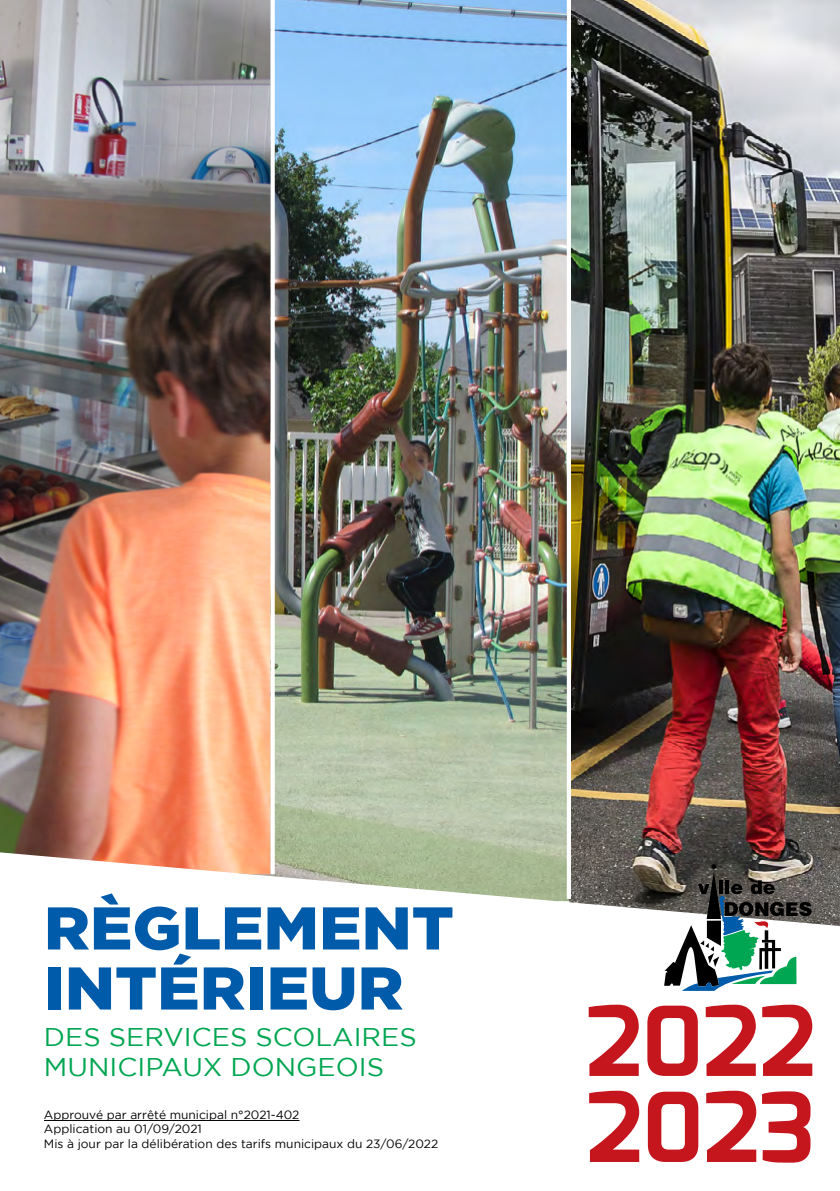
<style>
.page{position:relative;width:840px;height:1191px;background:#fff}
.page>*{position:absolute;margin:0;border:0;box-sizing:border-box;transform-origin:0 0}
.t1{font:700 96px/86px "Mina";color:#c4161c}
.t2{font:900 60.2px/60px "Gotham";color:#005baa;scale:1.06 1}
.t3{font:25.6px/30.6px "Gotham";color:#00a651;scale:1.06 1}
.t4{font:12px/14.4px "Gotham";color:#000}
</style>
<div class="page">
<img style="left:247px;top:0;width:321px;height:901px">
<img style="left:0;top:0;width:270px;height:874px">
<img style="left:568px;top:0;width:271px;height:926px">
<svg style="left:270px;top:0;width:4px;height:874px"></svg>
<svg style="left:566px;top:0;width:4px;height:899px"></svg>
<hr style="left:44px;top:1120px;width:255px;height:1px;background:#000">
<svg style="left:663px;top:864px;width:148px;height:127px"></svg>
<h2 class="t2" style="left:44px;top:896px;width:388px">RÈGLEMENT<br>INTÉRIEUR</h2>
<h3 class="t3" style="left:44px;top:1020px;width:353px">DEs services scolaires municipaux Dongeois</h3>
<p class="t4" style="left:44px;top:1107px;width:395px">Approuvé par arrêté municipal n°2021-402<br>Application au 01/09/2021<br>Mis à jour par la délibération des tarifs municipaux du 23/06/2022</p>
<h1 class="t1" style="left:585px;top:999px;width:231px">2022<br>2023</h1>
</div>
